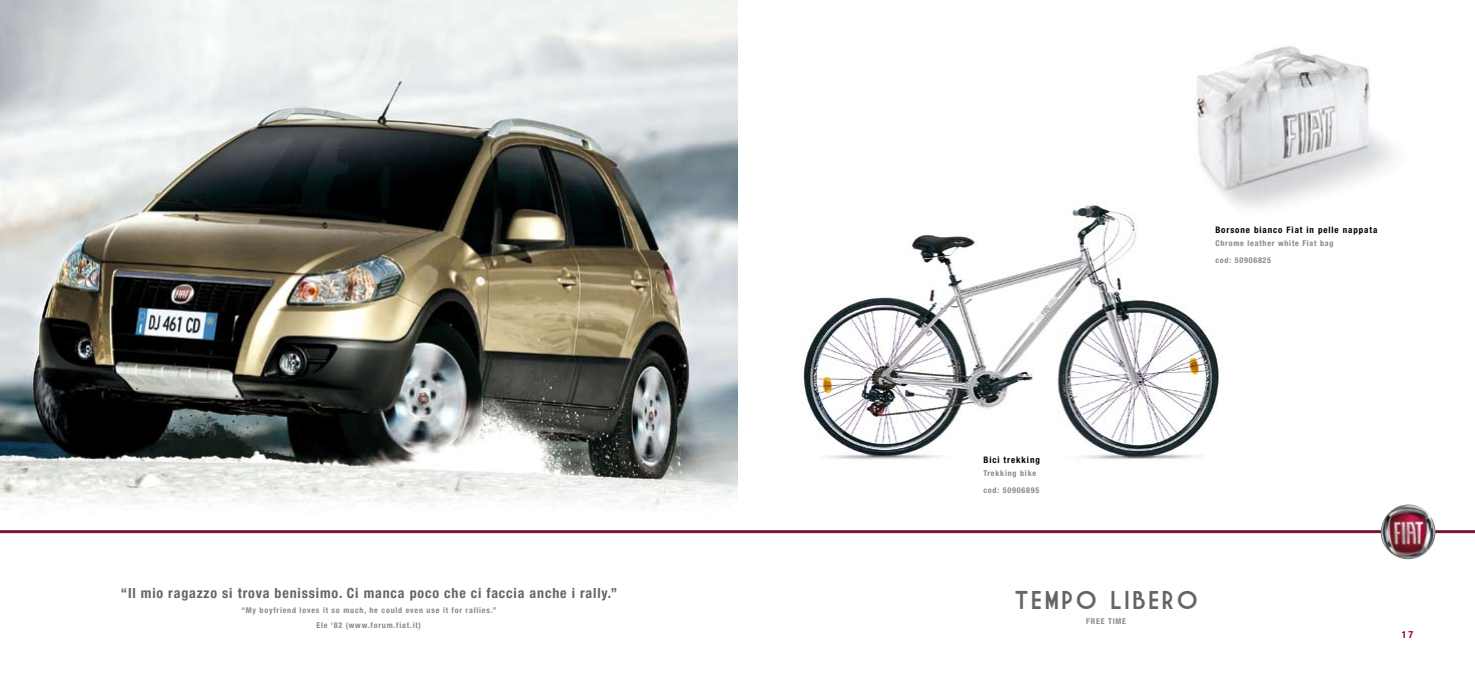
<style>
.page{position:relative;width:1475px;height:681px;background:#fff}
.page>*{position:absolute;margin:0;border:0;box-sizing:border-box;transform-origin:0 0}
.t1{font:25px "Market Deco";letter-spacing:.1em;color:#646567}
.t2{font:700 condensed 14px "Helvetica Neue";letter-spacing:.06em;color:#646567}
.t3{font:700 condensed 10px "Helvetica Neue";color:#a40239}
.t4{font:700 condensed 9px "Helvetica Neue";letter-spacing:.1em;color:#000}
.t5{font:700 condensed 8px/17px "Helvetica Neue";letter-spacing:.1em;color:#87888a}
</style>
<div class="page">
<img style="left:801px;top:200px;width:418px;height:260px">
<img style="left:0;top:0;width:737px;height:506px">
<img style="left:1162px;top:46px;width:232px;height:177px">
<img style="left:0;top:529px;width:1474px;height:7px">
<img style="left:1380px;top:504px;width:55px;height:55px">
<h2 class="t2" style="left:121px;top:584px;width:498px">“Il mio ragazzo si trova benissimo. Ci manca poco che ci faccia anche i rally.”</h2>
<p class="t5" style="left:241px;top:602px;width:256px;line-height:14.8px;text-align:center">“My boyfriend loves it so much, he could even use it for rallies.”<br>Ele ‘82 (www.forum.fiat.it)</p>
<p class="t4" style="left:1215px;top:224px;width:163px">Borsone bianco Fiat in pelle nappata</p>
<p class="t5" style="left:1215px;top:235px;width:120px">Chrome leather white Fiat bag cod: 50906825</p>
<p class="t4" style="left:983px;top:454px;width:58px">Bici trekking</p>
<p class="t5" style="left:983px;top:464px;width:57px">Trekking bike cod: 50906895</p>
<h1 class="t1" style="left:1014px;top:589px;width:185px">TEMPO LIBERO</h1>
<p class="t5" style="left:1086px;top:612px;width:41px">FREE TIME</p>
<p class="t3" style="left:1401px;top:628px;width:13px">17</p>
</div>
